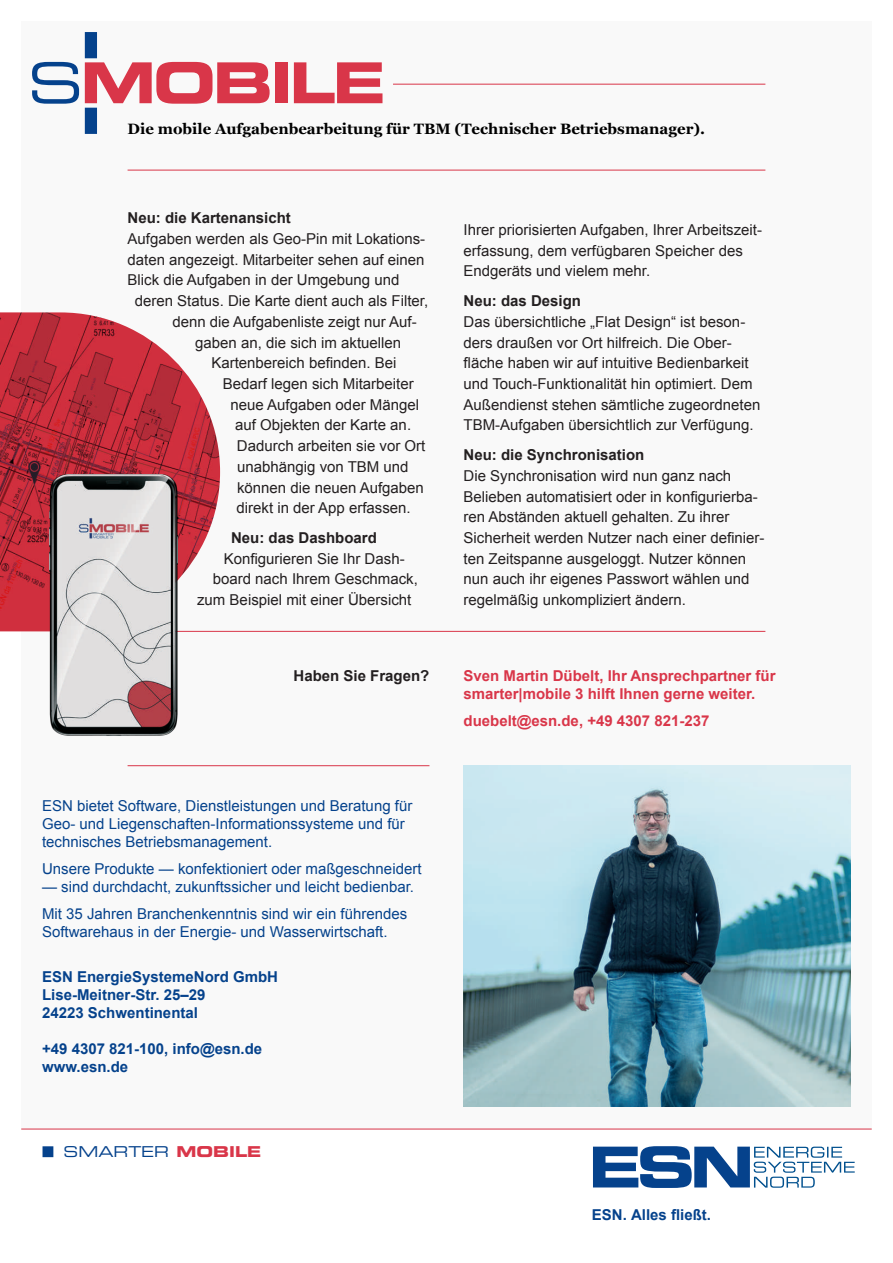
<style>
.page{position:relative;width:893px;height:1263px;background:#fff}
.page>*{position:absolute;margin:0;border:0;box-sizing:border-box;transform-origin:0 0}
.t1{font:56.4px "Eurostile LT Std Bold Ex 2";letter-spacing:-.05em;color:#d93649}
.t2{font:15px/20.7px "Arial";color:#231f20}
.t3{font:15px/18px "Arial";color:#05428c}
.t4{font:700 15px/18px "Arial";color:#05428c}
.t5{font:700 15px/18px "Arial";color:#d93649}
.t6{font:700 15px "Arial";color:#231f20}
.t7{font:700 15px "Georgia";color:#000}
.t8{font:15px "Eurostile LT Std Ex 2";color:#05428c}
.s1{font-family:"Eurostile LT Std Ex 2";color:#05428c}
.s2{font-family:"Eurostile LT Std Bold Ex 2";color:#d93649}
</style>
<div class="page">
<img style="left:21px;top:32px;width:851px;height:1097px">
<img style="left:0;top:312px;width:220px;height:319px">
<svg style="left:593px;top:1146px;width:262px;height:42px"></svg>
<hr style="left:128px;top:170px;width:637px;height:1px;background:#d93649">
<hr style="left:128px;top:631px;width:637px;height:1px;background:#d93649">
<hr style="left:128px;top:765px;width:301px;height:1px;background:#d93649">
<img style="left:463px;top:766px;width:387px;height:340px">
<hr style="left:21px;top:1129px;width:851px;height:1px;background:#d93649">
<div style="left:43px;top:1146px;width:10px;height:11px;background:#05428c"></div>
<img style="left:49px;top:474px;width:129px;height:262px">
<hr style="left:393px;top:84px;width:372px;height:1px;background:#d93649">
<div style="left:85px;top:108px;width:12px;height:26px;background:#05428c"></div>
<div style="left:85px;top:32px;width:12px;height:26px;background:#05428c"></div>
<h1 class="t1" style="left:28px;top:61px;width:360px"><span class="s1">S</span>MOBILE</h1>
<p class="t7" style="left:128px;top:123px;width:579px">Die mobile Aufgabenbearbeitung für TBM (Technischer Betriebsmanager).</p>
<p class="t6" style="left:128px;top:212px;width:165px">Neu: die Kartenansicht</p>
<p class="t2" style="left:128px;top:230px;width:299px">Aufgaben werden als Geo-Pin mit Lokations-</p>
<p class="t2" style="left:128px;top:251px;width:298px">daten angezeigt. Mitarbeiter sehen auf einen</p>
<p class="t2" style="left:128px;top:271px;width:273px">Blick die Aufgaben in der Umgebung und</p>
<p class="t2" style="left:135px;top:292px;width:295px">deren Status. Die Karte dient auch als Filter,</p>
<p class="t2" style="left:172px;top:313px;width:246px">denn die Aufgabenliste zeigt nur Auf-</p>
<p class="t2" style="left:195px;top:333px;width:207px">gaben an, die sich im aktuellen</p>
<p class="t2" style="left:211px;top:354px;width:187px">Kartenbereich befinden. Bei</p>
<p class="t2" style="left:223px;top:375px;width:192px">Bedarf legen sich Mitarbeiter</p>
<p class="t2" style="left:231px;top:395px;width:190px">neue Aufgaben oder Mängel</p>
<p class="t2" style="left:235px;top:416px;width:177px">auf Objekten der Karte an.</p>
<p class="t2" style="left:237px;top:437px;width:190px">Dadurch arbeiten sie vor Ort</p>
<p class="t2" style="left:237px;top:458px;width:173px">unabhängig von TBM und</p>
<p class="t2" style="left:237px;top:478px;width:188px">können die neuen Aufgaben</p>
<p class="t2" style="left:236px;top:499px;width:176px">direkt in der App erfassen.</p>
<p class="t6" style="left:231px;top:532px;width:147px">Neu: das Dashboard</p>
<p class="t2" style="left:224px;top:549px;width:182px">Konfigurieren Sie Ihr Dash-</p>
<p class="t2" style="left:213px;top:570px;width:207px">board nach Ihrem Geschmack,</p>
<p class="t2" style="left:197px;top:591px;width:216px">zum Beispiel mit einer Übersicht</p>
<p class="t6" style="left:294px;top:670px;width:137px">Haben Sie Fragen?</p>
<p class="t3" style="left:42px;top:798px;width:372px">ESN bietet Software, Dienstleistungen und Beratung für<br>Geo- und Liegenschaften-Informationssysteme und für technisches Betriebsmanagement.</p>
<p class="t3" style="left:42px;top:861px;width:381px">Unsere Produkte — konfektioniert oder maßgeschneidert</p>
<p class="t3" style="left:42px;top:875px;width:373px;line-height:27px">— sind durchdacht, zukunftssicher und leicht bedienbar.<br>Mit 35 Jahren Branchenkenntnis sind wir ein führendes</p>
<p class="t3" style="left:42px;top:924px;width:347px">Softwarehaus in der Energie- und Wasserwirtschaft.</p>
<p class="t4" style="left:42px;top:969px;width:237px">ESN EnergieSystemeNord GmbH<br>Lise-Meitner-Str. 25–29<br>24223 Schwentinental</p>
<p class="t4" style="left:42px;top:1041px;width:222px">+49 4307 821-100, info@esn.de www.esn.de</p>
<p class="t8" style="left:64px;top:1146px;width:199px">SMARTER <span class="s2">MOBILE</span></p>
<p class="t2" style="left:463px;top:221px;width:300px">Ihrer priorisierten Aufgaben, Ihrer Arbeitszeit&shy;erfassung, dem verfügbaren Speicher des<br>Endgeräts und vielem mehr.</p>
<p class="t6" style="left:463px;top:295px;width:119px">Neu: das Design</p>
<p class="t2" style="left:463px;top:313px;width:298px">Das übersichtliche „Flat Design“ ist beson&shy;ders draußen vor Ort hilfreich. Die Ober&shy;fläche haben wir auf intuitive Bedienbarkeit und Touch-Funktionalität hin optimiert. Dem Außendienst stehen sämtliche zugeordneten TBM-Aufgaben übersichtlich zur Verfügung.</p>
<p class="t6" style="left:463px;top:449px;width:182px">Neu: die Synchronisation</p>
<p class="t2" style="left:463px;top:467px;width:303px">Die Synchronisation wird nun ganz nach Belieben automatisiert oder in konfigurierba&shy;ren Abständen aktuell gehalten. Zu ihrer Sicherheit werden Nutzer nach einer definier&shy;ten Zeitspanne ausgeloggt. Nutzer können nun auch ihr eigenes Passwort wählen und regelmäßig unkompliziert ändern.</p>
<p class="t5" style="left:463px;top:668px;width:313px">Sven Martin Dübelt, Ihr Ansprechpartner für smarter|mobile 3 hilft Ihnen gerne weiter.</p>
<p class="t5" style="left:463px;top:713px;width:248px">duebelt@esn.de, +49 4307 821-237</p>
<p class="t4" style="left:592px;top:1207px;width:121px">ESN. Alles fließt.</p>
</div>
